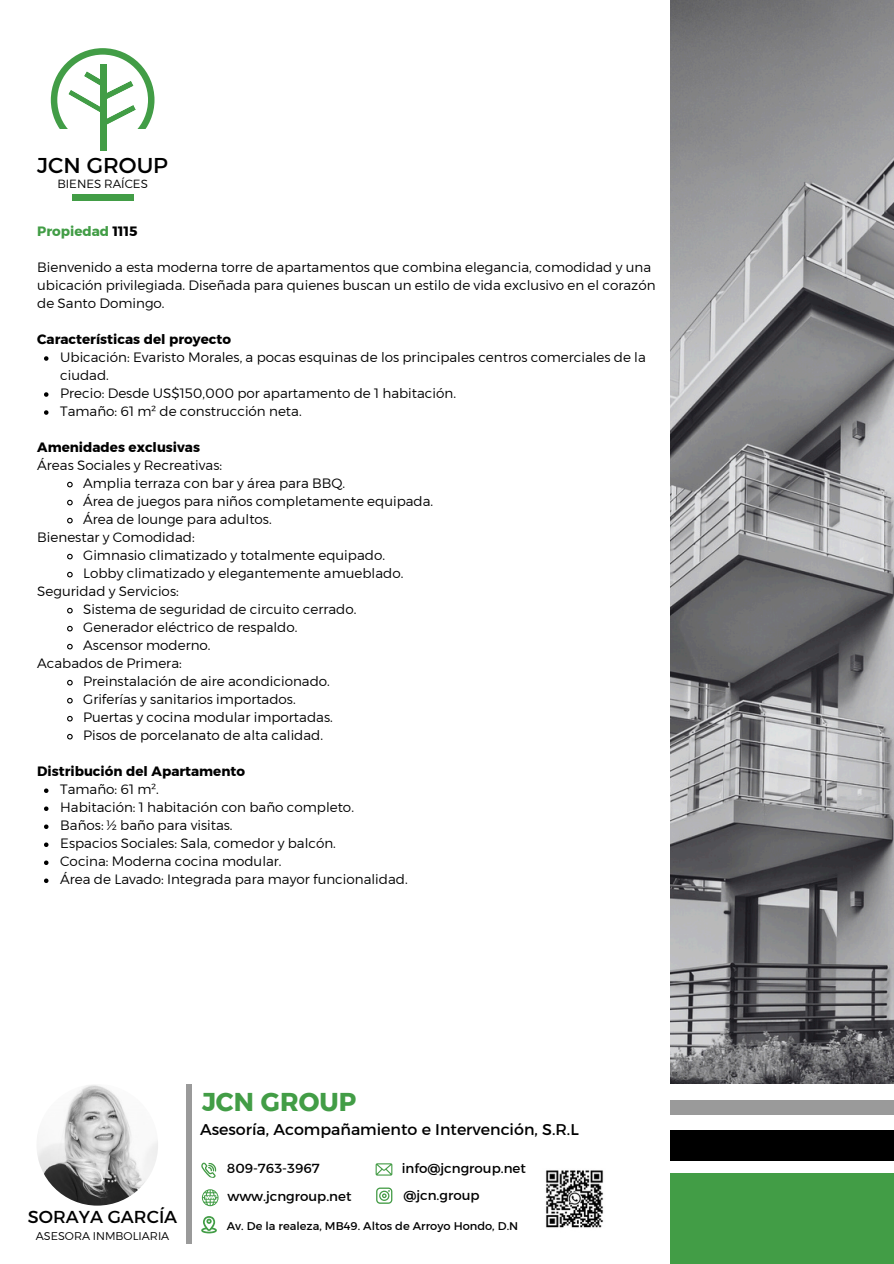
<style>
.page{position:relative;width:894px;height:1264px;background:#fff}
.page>*{position:absolute;margin:0;border:0;box-sizing:border-box;transform-origin:0 0}
.t1{font:25.65px "Kief Montaser Bold";color:#429d46}
.t2{font:21.9px "Kief Montaser Regular";color:#000}
.t3{font:17.55px "Kief Montaser Regular";color:#000}
.t4{font:15.9px "Kief Montaser Regular";color:#000}
.t5{font:13.5px/18px "Kief Montaser Light";color:#000}
.t6{font:13.5px "Kief Montaser Bold";color:#000}
.t7{font:13.5px "Kief Montaser Bold";color:#429d46}
.t8{font:13.35px "Kief Montaser Regular";color:#000}
.t9{font:11.85px "Kief Montaser Light";color:#000}
.t10{font:11.4px "Kief Montaser Regular";color:#000}
.t11{font:11.25px "Kief Montaser Light";color:#000}
.s1{color:#000}
.s2{font-family:"Kief Montaser Bold"}
</style>
<div class="page">
<img style="left:670px;top:0;width:222px;height:1083px">
<div style="left:670px;top:1172px;width:223px;height:91px;background:#429d46"></div>
<div style="left:670px;top:1129px;width:223px;height:31px;background:#000"></div>
<div style="left:670px;top:1100px;width:223px;height:14px;background:#9a9a9a"></div>
<svg style="left:44px;top:356px;width:4px;height:5px"></svg>
<svg style="left:44px;top:392px;width:4px;height:5px"></svg>
<svg style="left:44px;top:410px;width:4px;height:5px"></svg>
<svg style="left:67px;top:481px;width:6px;height:7px"></svg>
<svg style="left:67px;top:499px;width:6px;height:7px"></svg>
<svg style="left:67px;top:517px;width:6px;height:7px"></svg>
<svg style="left:67px;top:553px;width:6px;height:7px"></svg>
<svg style="left:67px;top:571px;width:6px;height:7px"></svg>
<svg style="left:67px;top:607px;width:6px;height:7px"></svg>
<svg style="left:67px;top:625px;width:6px;height:7px"></svg>
<svg style="left:67px;top:643px;width:6px;height:7px"></svg>
<svg style="left:67px;top:679px;width:6px;height:7px"></svg>
<svg style="left:67px;top:697px;width:6px;height:7px"></svg>
<svg style="left:67px;top:715px;width:6px;height:7px"></svg>
<svg style="left:67px;top:733px;width:6px;height:7px"></svg>
<svg style="left:44px;top:788px;width:4px;height:5px"></svg>
<svg style="left:44px;top:806px;width:4px;height:5px"></svg>
<svg style="left:44px;top:824px;width:4px;height:5px"></svg>
<svg style="left:44px;top:842px;width:4px;height:5px"></svg>
<svg style="left:44px;top:860px;width:4px;height:5px"></svg>
<svg style="left:44px;top:878px;width:4px;height:5px"></svg>
<div style="left:100px;top:64px;width:7px;height:86px;background:#429d46"></div>
<svg style="left:51px;top:48px;width:103px;height:80px"></svg>
<div style="left:73px;top:194px;width:61px;height:7px;background:#429d46"></div>
<svg style="left:202px;top:1189px;width:16px;height:17px"></svg>
<svg style="left:201px;top:1216px;width:16px;height:17px"></svg>
<svg style="left:376px;top:1187px;width:16px;height:16px"></svg>
<svg style="left:201px;top:1162px;width:16px;height:16px"></svg>
<svg style="left:375px;top:1163px;width:17px;height:12px"></svg>
<div style="left:186px;top:1084px;width:6px;height:159px;background:#9a9a9a"></div>
<img style="left:36px;top:1084px;width:122px;height:121px;border-radius:50%">
<img style="left:546px;top:1170px;width:58px;height:58px">
<p class="t2" style="left:37px;top:151px;width:132px">JCN GROUP</p>
<p class="t9" style="left:57px;top:176px;width:92px">BIENES RAÍCES</p>
<p class="t7" style="left:37px;top:223px;width:102px">Propiedad <span class="s1">1115</span></p>
<h5 class="t5" style="left:37px;top:258px;width:619px">Bienvenido a esta moderna torre de apartamentos que combina elegancia, comodidad y una ubicación privilegiada. Diseñada para quienes buscan un estilo de vida exclusivo en el corazón de Santo Domingo.</h5>
<h3 class="t6" style="left:37px;top:331px;width:195px">Características del proyecto</h3>
<h4 class="t5" style="left:60px;top:348px;width:587px">Ubicación: Evaristo Morales, a pocas esquinas de los principales centros comerciales de la ciudad.</h4>
<h3 class="t5" style="left:60px;top:384px;width:397px">Precio: Desde US$150,000 por apartamento de 1 habitación.</h3>
<p class="t5" style="left:60px;top:402px;width:243px">Tamaño: 61 m² de construcción neta.</p>
<p class="t5" style="left:37px;top:438px;width:186px"><span class="s2">Amenidades exclusivas<br></span>Áreas Sociales y Recreativas:</p>
<p class="t5" style="left:83px;top:474px;width:263px">Amplia terraza con bar y área para BBQ.</p>
<h4 class="t5" style="left:83px;top:492px;width:351px">Área de juegos para niños completamente equipada.</h4>
<p class="t5" style="left:83px;top:510px;width:190px">Área de lounge para adultos.</p>
<p class="t5" style="left:37px;top:528px;width:159px">Bienestar y Comodidad:</p>
<p class="t5" style="left:83px;top:546px;width:303px">Gimnasio climatizado y totalmente equipado.</p>
<h4 class="t5" style="left:83px;top:564px;width:321px">Lobby climatizado y elegantemente amueblado.</h4>
<p class="t5" style="left:37px;top:582px;width:143px">Seguridad y Servicios:</p>
<p class="t5" style="left:83px;top:600px;width:275px">Sistema de seguridad de circuito cerrado.</p>
<h4 class="t5" style="left:83px;top:618px;width:216px">Generador eléctrico de respaldo.</h4>
<p class="t5" style="left:83px;top:636px;width:129px">Ascensor moderno.</p>
<p class="t5" style="left:37px;top:654px;width:146px">Acabados de Primera:</p>
<p class="t5" style="left:83px;top:672px;width:248px">Preinstalación de aire acondicionado.</p>
<h4 class="t5" style="left:83px;top:690px;width:214px">Griferías y sanitarios importados.</h4>
<p class="t5" style="left:83px;top:708px;width:251px">Puertas y cocina modular importadas.</p>
<p class="t5" style="left:83px;top:726px;width:241px">Pisos de porcelanato de alta calidad.</p>
<p class="t6" style="left:37px;top:763px;width:209px">Distribución del Apartamento</p>
<p class="t5" style="left:60px;top:780px;width:100px">Tamaño: 61 m².</p>
<h3 class="t5" style="left:60px;top:798px;width:295px">Habitación: 1 habitación con baño completo.</h3>
<p class="t5" style="left:60px;top:816px;width:174px">Baños: ½ baño para visitas.</p>
<p class="t5" style="left:60px;top:834px;width:277px">Espacios Sociales: Sala, comedor y balcón.</p>
<p class="t5" style="left:60px;top:852px;width:223px">Cocina: Moderna cocina modular.</p>
<p class="t5" style="left:60px;top:870px;width:349px">Área de Lavado: Integrada para mayor funcionalidad.</p>
<p class="t1" style="left:202px;top:1086px;width:155px">JCN GROUP</p>
<p class="t3" style="left:28px;top:1206px;width:151px">SORAYA GARCÍA</p>
<p class="t11" style="left:36px;top:1229px;width:135px">ASESORA INMBOLIARIA</p>
<h2 class="t4" style="left:200px;top:1119px;width:380px">Asesoría, Acompañamiento e Intervención, S.R.L</h2>
<p class="t8" style="left:227px;top:1160px;width:94px">809-763-3967</p>
<h5 class="t8" style="left:401px;top:1160px;width:126px">info@jcngroup.net</h5>
<h1 class="t8" style="left:227px;top:1188px;width:125px">www.jcngroup.net</h1>
<p class="t8" style="left:403px;top:1186px;width:78px">@jcn.group</p>
<p class="t10" style="left:227px;top:1218px;width:293px">Av. De la realeza, MB49. Altos de Arroyo Hondo, D.N</p>
</div>
